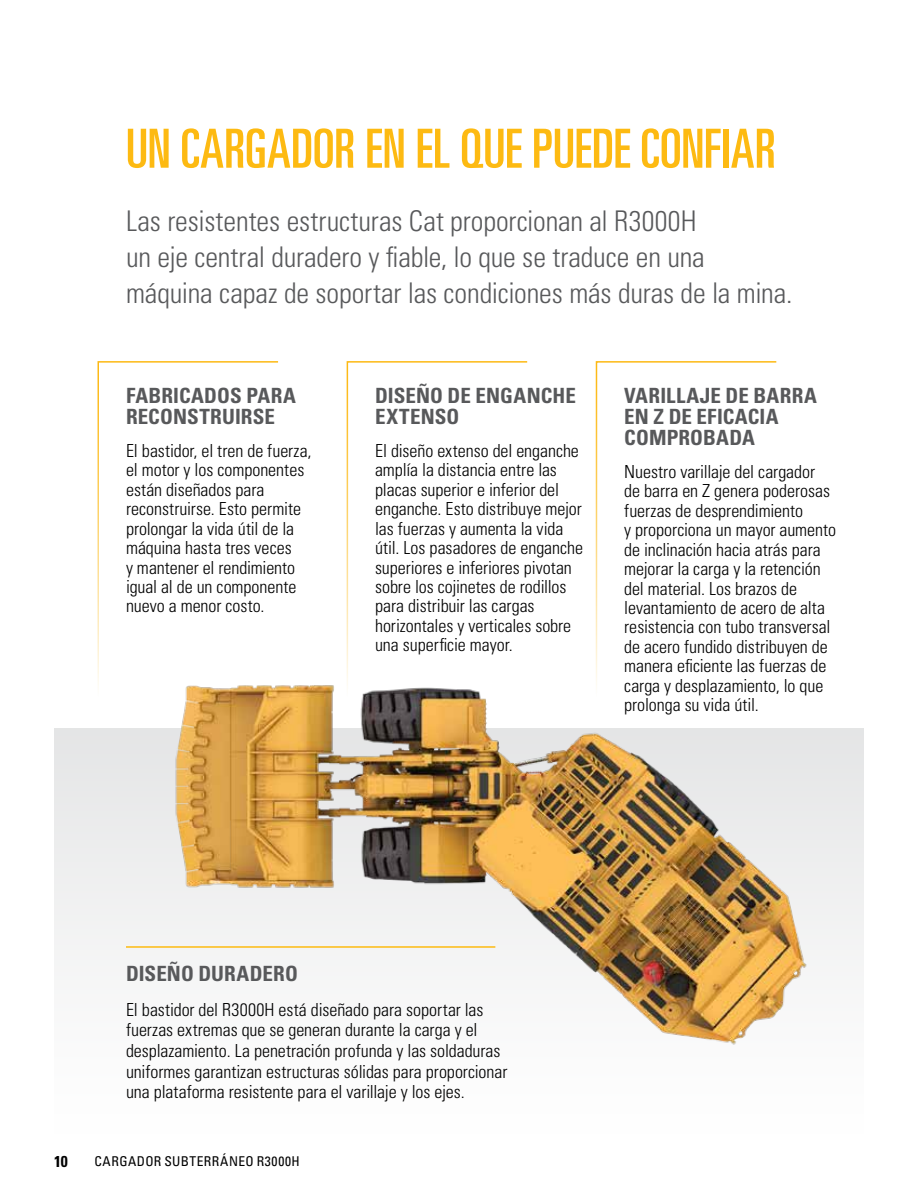
<style>
.page{position:relative;width:918px;height:1188px;background:#fff}
.page>*{position:absolute;margin:0;border:0;box-sizing:border-box;transform-origin:0 0}
.t1{font:ultra-condensed 54px "Univers LT Std";letter-spacing:.005em;color:#fdba12}
.t2{font:300 condensed 28.5px/36px "Univers LT Std";letter-spacing:-.005em;color:#58595b}
.t3{font:700 condensed 21px/21px "Univers LT Std";letter-spacing:.005em;color:#58595b}
.t4{font:300 condensed 18px/19.5px "Univers LT Std";letter-spacing:-.005em;color:#000}
.t5{font:700 condensed 15.75px "Univers LT Std";color:#000}
.t6{font:condensed 13.5px "Univers LT Std";letter-spacing:.035em;color:#000}
</style>
<div class="page">
<div style="left:54px;top:728px;width:810px;height:406px;background:linear-gradient(to bottom,#e4e5e6,#fff)"></div>
<svg style="left:97px;top:361px;width:182px;height:325px"></svg>
<svg style="left:346px;top:361px;width:182px;height:190px"></svg>
<svg style="left:595px;top:361px;width:182px;height:190px"></svg>
<img style="left:153px;top:551px;width:711px;height:567px">
<hr style="left:126px;top:946px;width:369px;height:2px;background:#fdba12">
<h1 class="t1" style="left:126px;top:118px;width:651px">UN CARGADOR EN EL QUE PUEDE CONFIAR</h1>
<h2 class="t2" style="left:126px;top:203px;width:668px">Las resistentes estructuras Cat proporcionan al R3000H<br>un eje central duradero y fiable, lo que se traduce en una máquina capaz de soportar las condiciones más duras de la mina.</h2>
<p class="t3" style="left:126px;top:384px;width:172px">FABRICADOS PARA<br>RECONSTRUIRSE</p>
<p class="t4" style="left:126px;top:440px;width:187px">El bastidor, el tren de fuerza, el motor y los componentes están diseñados para reconstruirse. Esto permite prolongar la vida útil de la máquina hasta tres veces<br>y mantener el rendimiento igual al de un componente nuevo a menor costo.</p>
<p class="t3" style="left:375px;top:384px;width:202px">DISEÑO DE ENGANCHE<br>EXTENSO</p>
<p class="t4" style="left:375px;top:440px;width:209px">El diseño extenso del enganche amplía la distancia entre las placas superior e inferior del enganche. Esto distribuye mejor las fuerzas y aumenta la vida útil. Los pasadores de enganche superiores e inferiores pivotan sobre los cojinetes de rodillos para distribuir las cargas horizontales y verticales sobre una superficie mayor.</p>
<p class="t3" style="left:624px;top:384px;width:194px">VARILLAJE DE BARRA<br>EN Z DE EFICACIA<br>COMPROBADA</p>
<p class="t4" style="left:624px;top:461px;width:213px">Nuestro varillaje del cargador<br>de barra en Z genera poderosas fuerzas de desprendimiento<br>y proporciona un mayor aumento de inclinación hacia atrás para mejorar la carga y la retención del material. Los brazos de levantamiento de acero de alta resistencia con tubo transversal de acero fundido distribuyen de manera eficiente las fuerzas de carga y desplazamiento, lo que prolonga su vida útil.</p>
<p class="t3" style="left:126px;top:963px;width:173px">DISEÑO DURADERO</p>
<p class="t4" style="left:126px;top:999px;width:383px;line-height:20.7px">El bastidor del R3000H está diseñado para soportar las fuerzas extremas que se generan durante la carga y el desplazamiento. La penetración profunda y las soldaduras uniformes garantizan estructuras sólidas para proporcionar una plataforma resistente para el varillaje y los ejes.</p>
<p class="t5" style="left:54px;top:1151px;width:15px">10</p>
<p class="t6" style="left:94px;top:1153px;width:207px">CARGADOR SUBTERRÁNEO R3000H</p>
</div>
